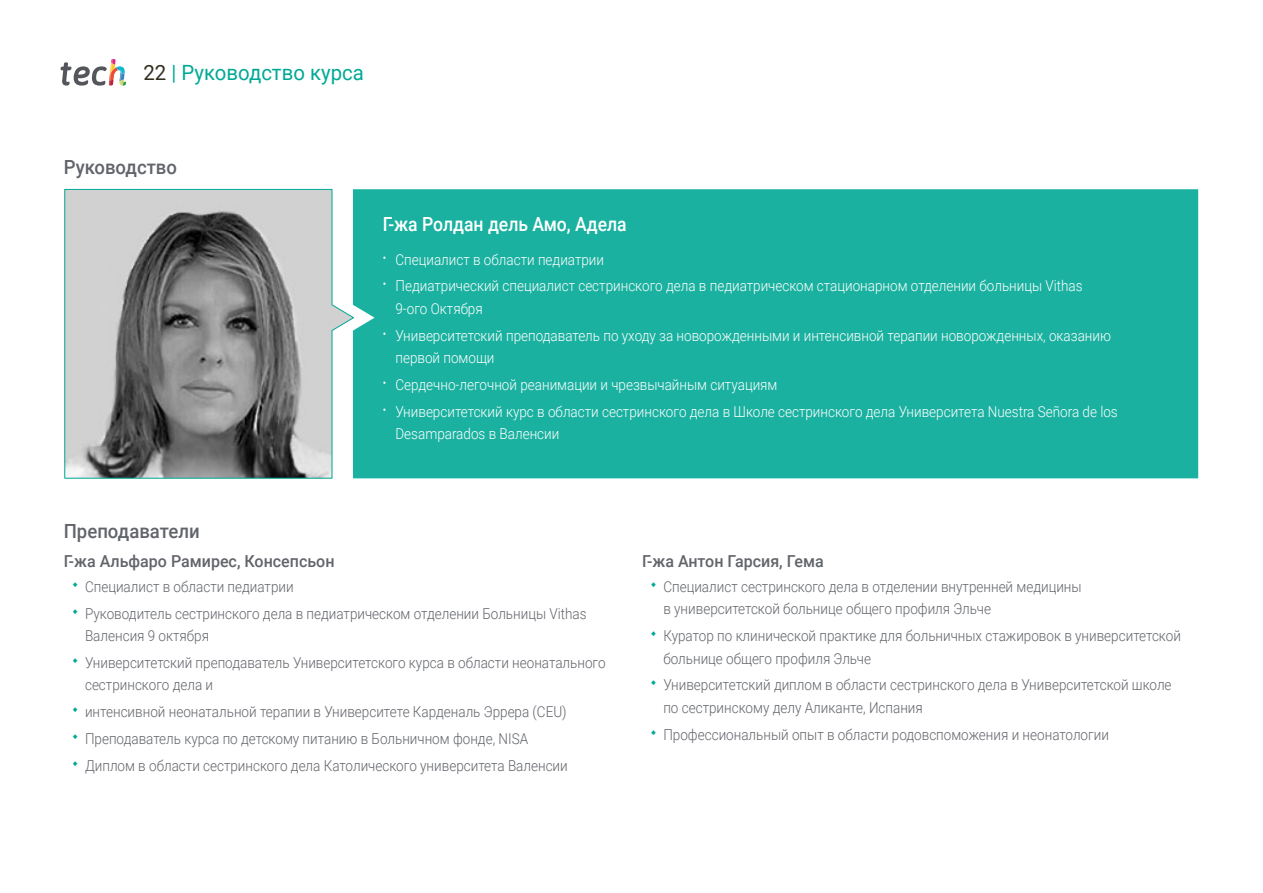
<style>
.page{position:relative;width:1263px;height:893px;background:#fff}
.page>*{position:absolute;margin:0;border:0;box-sizing:border-box;transform-origin:0 0}
.t1{font:21px "Roboto";color:#00a996}
.t2{font:500 19.5px "Roboto";color:#61646a;scale:.95 1}
.t3{font:500 19.5px "Roboto";color:#fff;scale:.9 1}
.t4{font:500 16.5px "Roboto";color:#61646a}
.t5{font:300 15px/26.7px "Roboto";color:#61646a;scale:.9 1}
.t6{font:300 15px/22.5px "Roboto";color:#fff;scale:.9 1}
.s1{color:#312e20}
</style>
<div class="page">
<div style="left:354px;top:189px;width:844px;height:289px;background:#1ab1a0"></div>
<svg style="left:64px;top:189px;width:290px;height:290px;background:#9a9d9c"></svg>
<svg style="left:61px;top:59px;width:65px;height:27px"></svg>
<h1 class="t1" style="left:144px;top:57px;width:222px"><span class="s1">22</span> | Руководство курса</h1>
<h2 class="t2" style="left:64px;top:154px;width:121px">Руководство</h2>
<h2 class="t3" style="left:383px;top:210px;width:273px">Г-жа Ролдан дель Амо, Адела</h2>
<p class="t6" style="left:383px;top:247px;width:247px"><sup>•</sup> Специалист в области педиатрии</p>
<p class="t6" style="left:395px;top:274px;width:765px;text-indent:-13px"><sup>•</sup> Педиатрический специалист сестринского дела в педиатрическом стационарном отделении больницы Vithas<br>9-ого Октября</p>
<p class="t6" style="left:395px;top:323px;width:797px;text-indent:-13px"><sup>•</sup> Университетский преподаватель по уходу за новорожденными и интенсивной терапии новорожденных, оказанию первой помощи</p>
<p class="t6" style="left:383px;top:373px;width:440px"><sup>•</sup> Сердечно-легочной реанимации и чрезвычайным ситуациям</p>
<p class="t6" style="left:395px;top:399px;width:804px;text-indent:-13px"><sup>•</sup> Университетский курс в области сестринского дела в Школе сестринского дела Университета Nuestra Señora de los<br>Desamparados в Валенсии</p>
<h2 class="t2" style="left:64px;top:517px;width:144px">Преподаватели</h2>
<p class="t4" style="left:64px;top:550px;width:272px">Г-жа Альфаро Рамирес, Консепсьон</p>
<p class="t5" style="left:85px;top:573px;width:559px">Специалист в области педиатрии<br>Руководитель сестринского дела в педиатрическом отделении Больницы Vithas</p>
<p class="t5" style="left:85px;top:622px;width:580px">Валенсия 9 октября<br>Университетский преподаватель Университетского курса в области неонатального</p>
<p class="t5" style="left:85px;top:671px;width:538px">сестринского дела и<br>интенсивной неонатальной терапии в Университете Карденаль Эррера (CEU)<br>Преподаватель курса по детскому питанию в Больничном фонде, NISA Диплом в области сестринского дела Католического университета Валенсии</p>
<p class="t4" style="left:642px;top:550px;width:183px">Г-жа Антон Гарсия, Гема</p>
<p class="t5" style="left:663px;top:575px;width:466px;line-height:22.5px">Специалист сестринского дела в отделении внутренней медицины в университетской больнице общего профиля Эльче</p>
<p class="t5" style="left:663px;top:624px;width:577px;line-height:22.5px">Куратор по клинической практике для больничных стажировок в университетской больнице общего профиля Эльче</p>
<p class="t5" style="left:663px;top:673px;width:566px;line-height:22.5px">Университетский диплом в области сестринского дела в Университетской школе по сестринскому делу Аликанте, Испания</p>
<p class="t5" style="left:663px;top:720px;width:497px">Профессиональный опыт в области родовспоможения и неонатологии</p>
</div>
